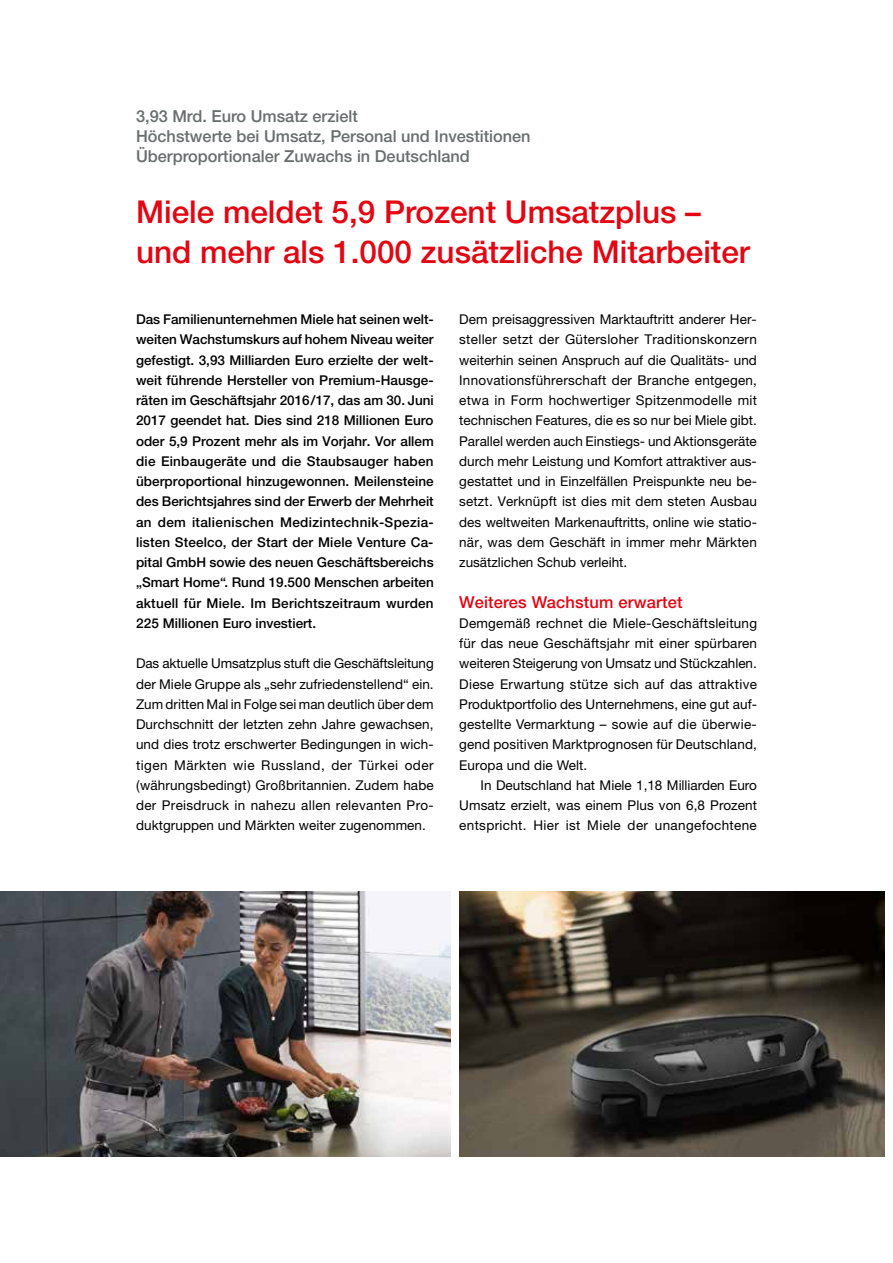
<style>
.page{position:relative;width:893px;height:1263px;background:#fff}
.page>*{position:absolute;margin:0;border:0;box-sizing:border-box;transform-origin:0 0}
.t1{font:500 31.5px/40.5px "Helvetica Neue LT";color:#e30613}
.t2{font:500 16.5px/20.2px "Helvetica Neue LT";color:#686d6e}
.t3{font:500 16.5px "Helvetica Neue LT";letter-spacing:.01em;color:#e30613}
.t4{font:13.5px/20.2px "Helvetica Neue LT";letter-spacing:.01em;color:#000;text-align:justify}
.t5{font:500 13.5px/20.2px "Helvetica Neue LT";letter-spacing:.01em;color:#000;text-align:justify}
</style>
<div class="page">
<img style="left:459px;top:891px;width:425px;height:265px">
<img style="left:0;top:891px;width:451px;height:265px">
<p class="t2" style="left:136px;top:105px;width:396px">3,93 Mrd. Euro Umsatz erzielt<br>Höchstwerte bei Umsatz, Personal und Investitionen<br>Überproportionaler Zuwachs in Deutschland</p>
<h1 class="t1" style="left:136px;top:191px;width:615px">Miele meldet 5,9 Prozent Umsatzplus – und mehr als 1.000 zusätzliche Mitarbeiter</h1>
<p class="t5" style="left:136px;top:309px;width:299px">Das Familienunternehmen Miele hat seinen welt&shy;weiten Wachstumskurs auf hohem Niveau weiter gefestigt. 3,93 Milliarden Euro erzielte der welt&shy;weit führende Hersteller von Premium-Hausge&shy;räten im Geschäftsjahr 2016/17, das am 30. Juni 2017 geendet hat. Dies sind 218 Millionen Euro oder 5,9 Prozent mehr als im Vorjahr. Vor allem die Einbaugeräte und die Staubsauger haben überproportional hinzugewonnen. Meilensteine des Berichtsjahres sind der Erwerb der Mehrheit an dem italienischen Medizintechnik-Spezia&shy;listen Steelco, der Start der Miele Venture Ca&shy;pital GmbH sowie des neuen Geschäftsbereichs „Smart Home“. Rund 19.500 Menschen arbeiten aktuell für Miele. Im Berichtszeitraum wurden 225 Millionen Euro investiert.</p>
<p class="t4" style="left:136px;top:653px;width:299px">Das aktuelle Umsatzplus stuft die Geschäftsleitung der Miele Gruppe als „sehr zufriedenstellend“ ein.<br>Zum dritten Mal in Folge sei man deutlich über dem Durchschnitt der letzten zehn Jahre gewachsen, und dies trotz erschwerter Bedingungen in wich&shy;tigen Märkten wie Russland, der Türkei oder (währungsbedingt) Großbritannien. Zudem habe der Preisdruck in nahezu allen relevanten Pro&shy;duktgruppen und Märkten weiter zugenommen.</p>
<p class="t4" style="left:459px;top:309px;width:299px">Dem preisaggressiven Marktauftritt anderer Her&shy;steller setzt der Gütersloher Traditionskonzern weiterhin seinen Anspruch auf die Qualitäts- und Innovationsführerschaft der Branche entgegen, etwa in Form hochwertiger Spitzenmodelle mit technischen Features, die es so nur bei Miele gibt.<br>Parallel werden auch Einstiegs- und Aktionsgeräte durch mehr Leistung und Komfort attraktiver aus&shy;gestattet und in Einzelfällen Preispunkte neu be&shy;setzt. Verknüpft ist dies mit dem steten Ausbau des weltweiten Markenauftritts, online wie statio&shy;när, was dem Geschäft in immer mehr Märkten zusätzlichen Schub verleiht.</p>
<p class="t3" style="left:459px;top:592px;width:225px">Weiteres Wachstum erwartet</p>
<p class="t4" style="left:459px;top:613px;width:299px">Demgemäß rechnet die Miele-Geschäftsleitung für das neue Geschäftsjahr mit einer spürbaren weiteren Steigerung von Umsatz und Stückzahlen.<br>Diese Erwartung stütze sich auf das attraktive Produktportfolio des Unternehmens, eine gut auf&shy;gestellte Vermarktung – sowie auf die überwie&shy;gend positiven Marktprognosen für Deutschland, Europa und die Welt.</p>
<p class="t4" style="left:459px;top:775px;width:299px;text-indent:21px">In Deutschland hat Miele 1,18 Milliarden Euro Umsatz erzielt, was einem Plus von 6,8 Prozent entspricht. Hier ist Miele der unangefochtene</p>
</div>
